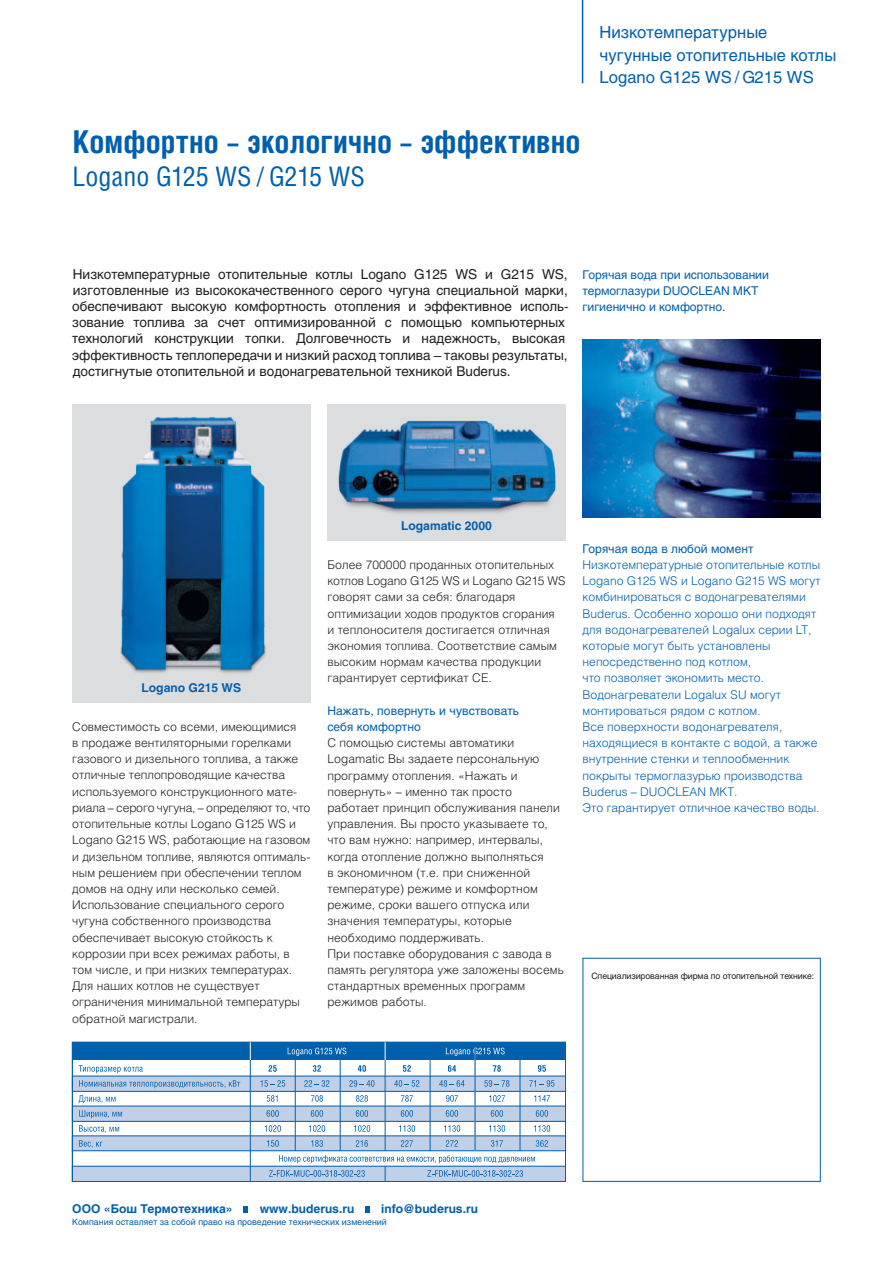
<style>
.page{position:relative;width:893px;height:1263px;background:#fff}
.page>*{position:absolute;margin:0;border:0;box-sizing:border-box;transform-origin:0 0}
.t1{font:700 31.5px "Helios Cond";color:#0160ae}
.t2{font:27px "Helios Cond";color:#0160ae}
.t3{font:16.5px/22.5px "Helios";color:#0160ae}
.t4{font:13.5px/16.2px "Helios";color:#231f20}
.t5{font:300 12px/16.2px "Helios";letter-spacing:.005em;color:#231f20}
.t6{font:300 12px/16.2px "Helios";color:#0160ae}
.t7{font:12px/16.2px "Helios";letter-spacing:-.005em;color:#0160ae}
.t8{font:700 12px "Helios";color:#0160ae}
.t9{font:8.7px "Helios";letter-spacing:.005em;color:#0160ae}
.t10{font:8.7px "Helios";letter-spacing:-.01em;color:#231f20}
</style>
<div class="page">
<div style="left:583px;top:958px;width:238px;height:224px;border:1px solid #0160ae"></div>
<svg style="left:244px;top:1206px;width:4px;height:6px"></svg>
<svg style="left:366px;top:1206px;width:4px;height:6px"></svg>
<hr style="left:582px;top:0;width:1px;height:83px;background:#0160ae">
<img style="left:583px;top:340px;width:238px;height:177px">
<div style="left:72px;top:404px;width:238px;height:298px;background:#dcdddf"></div>
<div style="left:327px;top:404px;width:239px;height:137px;background:#dcdddf"></div>
<div style="left:72px;top:1042px;width:494px;height:18px;background:#0160ae"></div>
<div style="left:72px;top:1076px;width:494px;height:15px;background:#c1d0e7"></div>
<div style="left:72px;top:1076px;width:494px;height:16px;border:1px solid #0160ae"></div>
<div style="left:72px;top:1135px;width:494px;height:16px;background:#c1d0e7;border:1px solid #0160ae"></div>
<div style="left:72px;top:1166px;width:494px;height:15px;background:#c1d0e7"></div>
<div style="left:72px;top:1166px;width:494px;height:16px;border:1px solid #0160ae"></div>
<div style="left:72px;top:1106px;width:494px;height:15px;background:#c1d0e7"></div>
<div style="left:72px;top:1106px;width:494px;height:16px;border:1px solid #0160ae"></div>
<svg style="left:288px;top:1047px;width:58px;height:9px"></svg>
<svg style="left:446px;top:1047px;width:59px;height:9px"></svg>
<svg style="left:79px;top:1065px;width:64px;height:8px"></svg>
<svg style="left:269px;top:1065px;width:8px;height:7px"></svg>
<svg style="left:313px;top:1065px;width:8px;height:7px"></svg>
<svg style="left:358px;top:1065px;width:8px;height:7px"></svg>
<svg style="left:403px;top:1065px;width:8px;height:7px"></svg>
<svg style="left:448px;top:1065px;width:8px;height:7px"></svg>
<svg style="left:493px;top:1065px;width:8px;height:7px"></svg>
<svg style="left:538px;top:1065px;width:8px;height:7px"></svg>
<svg style="left:79px;top:1080px;width:161px;height:8px"></svg>
<svg style="left:260px;top:1080px;width:25px;height:7px"></svg>
<svg style="left:304px;top:1080px;width:25px;height:7px"></svg>
<svg style="left:349px;top:1080px;width:25px;height:7px"></svg>
<svg style="left:394px;top:1080px;width:25px;height:7px"></svg>
<svg style="left:439px;top:1080px;width:25px;height:7px"></svg>
<svg style="left:484px;top:1080px;width:25px;height:7px"></svg>
<svg style="left:529px;top:1080px;width:25px;height:7px"></svg>
<svg style="left:79px;top:1095px;width:37px;height:8px"></svg>
<svg style="left:267px;top:1095px;width:11px;height:7px"></svg>
<svg style="left:311px;top:1095px;width:12px;height:7px"></svg>
<svg style="left:356px;top:1095px;width:12px;height:7px"></svg>
<svg style="left:401px;top:1095px;width:12px;height:7px"></svg>
<svg style="left:446px;top:1095px;width:12px;height:7px"></svg>
<svg style="left:489px;top:1095px;width:16px;height:7px"></svg>
<svg style="left:534px;top:1095px;width:16px;height:6px"></svg>
<svg style="left:79px;top:1110px;width:43px;height:8px"></svg>
<svg style="left:267px;top:1110px;width:12px;height:7px"></svg>
<svg style="left:311px;top:1110px;width:12px;height:7px"></svg>
<svg style="left:356px;top:1110px;width:12px;height:7px"></svg>
<svg style="left:401px;top:1110px;width:12px;height:7px"></svg>
<svg style="left:446px;top:1110px;width:12px;height:7px"></svg>
<svg style="left:491px;top:1110px;width:12px;height:7px"></svg>
<svg style="left:536px;top:1110px;width:12px;height:7px"></svg>
<svg style="left:79px;top:1125px;width:40px;height:8px"></svg>
<svg style="left:265px;top:1125px;width:16px;height:7px"></svg>
<svg style="left:309px;top:1125px;width:16px;height:7px"></svg>
<svg style="left:354px;top:1125px;width:16px;height:7px"></svg>
<svg style="left:399px;top:1125px;width:16px;height:7px"></svg>
<svg style="left:444px;top:1125px;width:16px;height:7px"></svg>
<svg style="left:489px;top:1125px;width:16px;height:7px"></svg>
<svg style="left:534px;top:1125px;width:16px;height:7px"></svg>
<svg style="left:79px;top:1140px;width:24px;height:8px"></svg>
<svg style="left:267px;top:1140px;width:12px;height:7px"></svg>
<svg style="left:311px;top:1140px;width:12px;height:7px"></svg>
<svg style="left:356px;top:1140px;width:12px;height:7px"></svg>
<svg style="left:401px;top:1140px;width:12px;height:6px"></svg>
<svg style="left:446px;top:1140px;width:12px;height:6px"></svg>
<svg style="left:491px;top:1140px;width:12px;height:7px"></svg>
<svg style="left:536px;top:1140px;width:12px;height:7px"></svg>
<hr style="left:250px;top:1060px;width:1px;height:121px;background:#0160ae">
<hr style="left:295px;top:1060px;width:1px;height:91px;background:#0160ae">
<hr style="left:385px;top:1048px;width:1px;height:103px;background:#0160ae">
<hr style="left:475px;top:1048px;width:1px;height:103px;background:#0160ae">
<hr style="left:340px;top:1060px;width:1px;height:91px;background:#0160ae">
<hr style="left:430px;top:1060px;width:1px;height:91px;background:#0160ae">
<hr style="left:520px;top:1060px;width:1px;height:91px;background:#0160ae">
<div style="left:72px;top:1042px;width:494px;height:140px;border:1px solid #0160ae"></div>
<svg style="left:250px;top:1042px;width:1px;height:18px"></svg>
<svg style="left:385px;top:1042px;width:1px;height:18px"></svg>
<svg style="left:269px;top:1155px;width:266px;height:26px"></svg>
<img style="left:338px;top:420px;width:218px;height:94px">
<img style="left:120px;top:417px;width:146px;height:256px">
<h1 class="t1" style="left:73px;top:123px;width:509px">Комфортно – экологично – эффективно</h1>
<h2 class="t2" style="left:72px;top:160px;width:294px">Logano G125 WS / G215 WS</h2>
<h3 class="t3" style="left:600px;top:21px;width:238px">Низкотемпературные чугунные отопительные котлы<br>Logano G125 WS / G215 WS</h3>
<p class="t4" style="left:72px;top:265px;width:498px">Низкотемпературные отопительные котлы Logano G125 WS и G215 WS, изготовленные из высококачественного серого чугуна специальной марки, обеспечивают высокую комфортность отопления и эффективное исполь&shy;зование топлива за счет оптимизированной с помощью компьютерных технологий конструкции топки. Долговечность и надежность, высокая эффективность теплопередачи и низкий расход топлива – таковы результаты, достигнутые отопительной и водонагревательной техникой Buderus.</p>
<p class="t7" style="left:583px;top:266px;width:188px">Горячая вода при использовании термоглазури DUOCLEAN MKT гигиенично и комфортно.</p>
<p class="t8" style="left:142px;top:681px;width:101px">Logano G215 WS</p>
<p class="t5" style="left:72px;top:718px;width:240px">Совместимость со всеми, имеющимися<br>в продаже вентиляторными горелками газового и дизельного топлива, а также отличные теплопроводящие качества используемого конструкционного мате&shy;риала – серого чугуна, – определяют то, что отопительные котлы Logano G125 WS и Logano G215 WS, работающие на газовом и дизельном топливе, являются оптималь&shy;ным решением при обеспечении теплом домов на одну или несколько семей.<br>Использование специального серого чугуна собственного производства обеспечивает высокую стойкость к коррозии при всех режимах работы, в том числе, и при низких температурах.<br>Для наших котлов не существует ограничения минимальной температуры обратной магистрали.</p>
<p class="t8" style="left:401px;top:519px;width:92px">Logamatic 2000</p>
<p class="t5" style="left:327px;top:556px;width:240px">Более 700000 проданных отопительных котлов Logano G125 WS и Logano G215 WS говорят сами за себя: благодаря оптимизации ходов продуктов сгорания<br>и теплоносителя достигается отличная экономия топлива. Соответствие самым высоким нормам качества продукции гарантирует сертификат СЕ.</p>
<p class="t7" style="left:327px;top:702px;width:193px">Нажать, повернуть и чувствовать себя комфортно</p>
<p class="t5" style="left:327px;top:734px;width:238px">С помощью системы автоматики Logamatic Вы задаете персональную программу отопления. «Нажать и повернуть» – именно так просто работает принцип обслуживания панели управления. Вы просто указываете то, что вам нужно: например, интервалы, когда отопление должно выполняться<br>в экономичном (т.е. при сниженной температуре) режиме и комфортном режиме, сроки вашего отпуска или значения температуры, которые необходимо поддерживать.<br>При поставке оборудования с завода в память регулятора уже заложены восемь стандартных временных программ режимов работы.</p>
<p class="t7" style="left:583px;top:540px;width:172px">Горячая вода в любой момент</p>
<p class="t6" style="left:583px;top:556px;width:240px">Низкотемпературные отопительные котлы Logano G125 WS и Logano G215 WS могут комбинироваться с водонагревателями Buderus. Особенно хорошо они подходят для водонагревателей Logalux серии LT, которые могут быть установлены непосредственно под котлом,<br>что позволяет экономить место.<br>Водонагреватели Logalux SU могут монтироваться рядом с котлом.<br>Все поверхности водонагревателя, находящиеся в контакте с водой, а также внутренние стенки и теплообменник покрыты термоглазурью производства Buderus – DUOCLEAN MKT.<br>Это гарантирует отличное качество воды.</p>
<p class="t10" style="left:591px;top:970px;width:224px">Специализированная фирма по отопительной технике:</p>
<p class="t8" style="left:72px;top:1201px;width:162px">ООО «Бош Термотехника»</p>
<p class="t8" style="left:260px;top:1201px;width:96px">www.buderus.ru</p>
<p class="t8" style="left:381px;top:1201px;width:98px">info@buderus.ru</p>
<p class="t9" style="left:72px;top:1216px;width:316px">Компания оставляет за собой право на проведение технических изменений</p>
</div>
